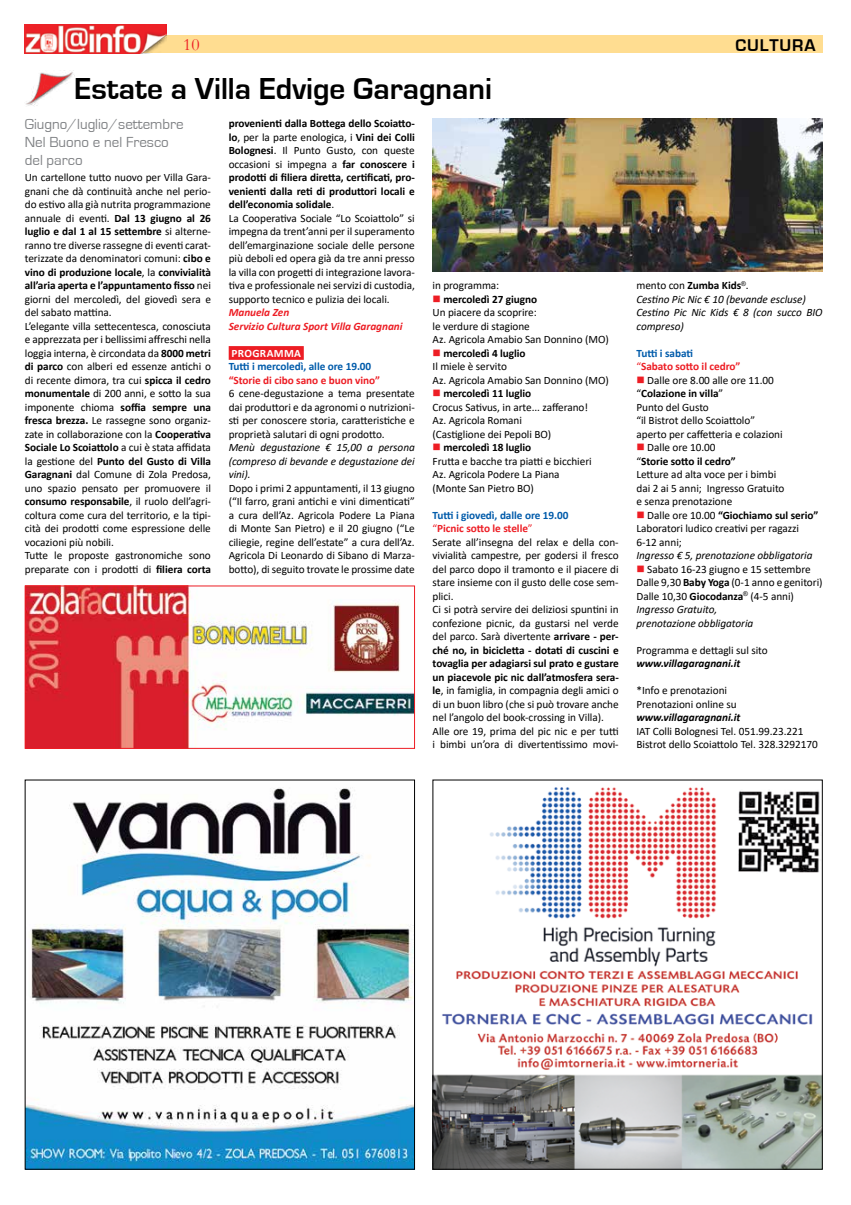
<style>
.page{position:relative;width:851px;height:1205px;background:#fff}
.page>*{position:absolute;margin:0;border:0;box-sizing:border-box;transform-origin:0 0}
.t1{font:700 31.25px "Eurostile";color:#000}
.t2{font:700 17.5px "Eurostile";letter-spacing:.05em;color:#000}
.t3{font:17.5px "Garamond";color:#ed1d24}
.t4{font:15px/18px "Eurostile";color:#808285}
.t5{font:11.25px/13.5px "Calibri";letter-spacing:-.005em;color:#000}
.t6{font:italic 11.25px/13.5px "Calibri";letter-spacing:-.005em;color:#000;text-align:justify}
.t7{font:700 11.25px/13.5px "Calibri";letter-spacing:-.005em;color:#ed1d24}
.t8{font:italic 700 11.25px/13.5px "Calibri";letter-spacing:-.005em;color:#ed1d24}
.t9{font:italic 700 11.25px "Calibri";letter-spacing:-.005em;color:#000}
.t10{font:700 11.25px "Calibri";letter-spacing:-.005em;color:#005baa}
.t11{font:700 11.25px "Calibri";letter-spacing:.035em;color:#fff}
.s1{font-weight:700}
.s2{color:#ed1d24}
.s3{font-weight:700;color:#005baa}
.s4{font-weight:700;color:#ed1d24}
.s5{font-style:normal}
.s6{font-weight:700;font-style:normal}
.s7{color:#005baa}
.s8{font-weight:400}
.s9{font-style:italic}
</style>
<div class="page">
<div style="left:25px;top:35px;width:797px;height:18px;background:#ffdd91"></div>
<img style="left:25px;top:25px;width:142px;height:28px">
<div style="left:229px;top:346px;width:75px;height:14px;background:#ed1d24"></div>
<img style="left:26px;top:72px;width:48px;height:34px">
<img style="left:27px;top:588px;width:386px;height:159px">
<div style="left:25px;top:586px;width:390px;height:163px;border:1px solid #ed1d24"></div>
<img style="left:432px;top:119px;width:390px;height:152px">
<img style="left:27px;top:788px;width:386px;height:379px">
<img style="left:434px;top:787px;width:386px;height:380px">
<h2 class="t3" style="left:183px;top:33px;width:18px">10</h2>
<h2 class="t2" style="left:735px;top:35px;width:82px">CULTURA</h2>
<h1 class="t1" style="left:74px;top:71px;width:419px">Estate a Villa Edvige Garagnani</h1>
<h3 class="t4" style="left:25px;top:115px;width:160px">Giugno/luglio/settembre<br>Nel Buono e nel Fresco del parco</h3>
<p class="t5" style="left:229px;top:116px;width:188px"><span class="s1">provenienti dalla Bottega dello Scoiatto&shy;lo</span>, per la parte enologica, i <span class="s1">Vini dei Colli Bolognesi</span>. Il Punto Gusto, con queste occasioni si impegna a <span class="s1">far conoscere i prodotti di filiera diretta, certificati, pro&shy;venienti dalla reti di produttori locali e dell’economia solidale</span>.<br>La Cooperativa Sociale “Lo Scoiattolo” si impegna da trent’anni per il superamento dell’emarginazione sociale delle persone più deboli ed opera già da tre anni presso la villa con progetti di integrazione lavora&shy;tiva e professionale nei servizi di custodia, supporto tecnico e pulizia dei locali.</p>
<p class="t8" style="left:229px;top:305px;width:175px">Manuela Zen<br>Servizio Cultura Sport Villa Garagnani</p>
<p class="t11" style="left:231px;top:345px;width:71px">PROGRAMMA</p>
<p class="t10" style="left:229px;top:358px;width:144px">Tutti i mercoledì, alle ore 19.00</p>
<p class="t7" style="left:229px;top:373px;width:153px">“Storie di cibo sano e buon vino”</p>
<p class="t5" style="left:229px;top:386px;width:188px;text-align:justify">6 cene-degustazione a tema presentate dai produttori e da agronomi o nutrizioni&shy;sti per conoscere storia, caratteristiche e proprietà salutari di ogni prodotto.</p>
<p class="t6" style="left:229px;top:440px;width:188px">Menù degustazione € 15,00 a persona (compreso di bevande e degustazione dei vini).</p>
<p class="t5" style="left:229px;top:481px;width:187px;text-align:justify">Dopo i primi 2 appuntamenti, il 13 giugno (“Il farro, grani antichi e vini dimenticati” a cura dell’Az. Agricola Podere La Piana di Monte San Pietro) e il 20 giugno (“Le ciliegie, regine dell’estate” a cura dell’Az.<br>Agricola Di Leonardo di Sibano di Marza&shy;botto), di seguito trovate le prossime date</p>
<p class="t5" style="left:25px;top:170px;width:188px">Un cartellone tutto nuovo per Villa Gara&shy;gnani che dà continuità anche nel perio&shy;do estivo alla già nutrita programmazione annuale di eventi. <span class="s1">Dal 13 giugno al 26 luglio e dal 1 al 15 settembre</span> si alterne&shy;ranno tre diverse rassegne di eventi carat&shy;terizzate da denominatori comuni: <span class="s1">cibo e vino di produzione locale</span>, la <span class="s1">convivialità all’aria aperta e l’appuntamento fisso</span> nei giorni del mercoledì, del giovedì sera e del sabato mattina.<br>L’elegante villa settecentesca, conosciuta e apprezzata per i bellissimi affreschi nella loggia interna, è circondata da <span class="s1">8000 metri di parco</span> con alberi ed essenze antichi o di recente dimora, tra cui <span class="s1">spicca il cedro monumentale</span> di 200 anni, e sotto la sua imponente chioma <span class="s1">soffia sempre una fresca brezza.</span> Le rassegne sono organiz&shy;zate in collaborazione con la <span class="s1">Cooperativa Sociale Lo Scoiattolo</span> a cui è stata affidata la gestione del <span class="s1">Punto del Gusto di Villa Garagnani</span> dal Comune di Zola Predosa, uno spazio pensato per promuovere il <span class="s1">consumo responsabile</span>, il ruolo dell’agri&shy;coltura come cura del territorio, e la tipi&shy;cità dei prodotti come espressione delle vocazioni più nobili.<br>Tutte le proposte gastronomiche sono preparate con i prodotti di <span class="s1">filiera corta</span></p>
<p class="t5" style="left:432px;top:278px;width:68px">in programma:</p>
<p class="t5" style="left:432px;top:292px;width:178px"><span class="s2">■</span> <span class="s1">mercoledì 27 giugno<br></span>Un piacere da scoprire:<br>le verdure di stagione<br>Az. Agricola Amabio San Donnino (MO)</p>
<p class="t5" style="left:432px;top:346px;width:178px"><span class="s2">■</span> <span class="s1">mercoledì 4 luglio<br></span>Il miele è servito<br>Az. Agricola Amabio San Donnino (MO)</p>
<p class="t5" style="left:432px;top:386px;width:157px"><span class="s2">■</span> <span class="s1">mercoledì 11 luglio<br></span>Crocus Sativus, in arte... zafferano!<br>Az. Agricola Romani<br>(Castiglione dei Pepoli BO)</p>
<p class="t5" style="left:432px;top:440px;width:161px"><span class="s2">■</span> <span class="s1">mercoledì 18 luglio<br></span>Frutta e bacche tra piatti e bicchieri<br>Az. Agricola Podere La Piana (Monte San Pietro BO)</p>
<p class="t5" style="left:432px;top:508px;width:188px"><span class="s3">Tutti i giovedì, dalle ore 19.00<br></span><span class="s2">“</span><span class="s4">Picnic sotto le stelle</span><span class="s2">”<br></span>Serate all’insegna del relax e della con&shy;vivialità campestre, per godersi il fresco del parco dopo il tramonto e il piacere di stare insieme con il gusto delle cose sem&shy;plici.<br>Ci si potrà servire dei deliziosi spuntini in confezione picnic, da gustarsi nel verde del parco. Sarà divertente <span class="s1">arrivare - per&shy;ché no, in bicicletta - dotati di cuscini e tovaglia per adagiarsi sul prato e gustare un piacevole pic nic dall’atmosfera sera&shy;le</span>, in famiglia, in compagnia degli amici o di un buon libro (che si può trovare anche nel l’angolo del book-crossing in Villa).<br>Alle ore 19, prima del pic nic e per tutti i bimbi un’ora di divertentissimo movi-</p>
<p class="t6" style="left:636px;top:278px;width:187px;text-align:left"><span class="s5">mento con</span> <span class="s6">Zumba Kids</span><sup>®</sup><span class="s5">.<br></span>Cestino Pic Nic € 10 (bevande escluse)<br>Cestino Pic Nic Kids € 8 (con succo BIO compreso)</p>
<p class="t7" style="left:636px;top:346px;width:105px"><span class="s7">Tutti i sabati<br></span><span class="s8">“</span>Sabato sotto il cedro”</p>
<p class="t5" style="left:636px;top:373px;width:148px"><span class="s2">■</span> Dalle ore 8.00 alle ore 11.00 “<span class="s1">Colazione in villa</span>”<br>Punto del Gusto<br>“il Bistrot dello Scoiattolo” aperto per caffetteria e colazioni</p>
<p class="t5" style="left:636px;top:440px;width:149px"><span class="s2">■</span> Dalle ore 10.00<br>“<span class="s1">Storie sotto il cedro”<br></span>Letture ad alta voce per i bimbi dai 2 ai 5 anni; Ingresso Gratuito e senza prenotazione</p>
<p class="t5" style="left:636px;top:508px;width:183px"><span class="s2">■</span> Dalle ore 10.00 <span class="s1">“Giochiamo sul serio”<br></span>Laboratori ludico creativi per ragazzi<br>6-12 anni;</p>
<p class="t6" style="left:636px;top:548px;width:177px">Ingresso € 5, prenotazione obbligatoria</p>
<p class="t5" style="left:636px;top:562px;width:188px"><span class="s2">■</span> Sabato 16-23 giugno e 15 settembre<br>Dalle 9,30 <span class="s1">Baby Yoga</span> (0-1 anno e genitori)<br>Dalle 10,30 <span class="s1">Giocodanza</span><sup>®</sup> (4-5 anni)<br><span class="s9">Ingresso Gratuito,<br>prenotazione obbligatoria</span></p>
<p class="t5" style="left:636px;top:643px;width:133px">Programma e dettagli sul sito</p>
<p class="t9" style="left:636px;top:656px;width:105px">www.villagaragnani.it</p>
<p class="t5" style="left:636px;top:683px;width:102px">*Info e prenotazioni<br>Prenotazioni online su</p>
<p class="t9" style="left:636px;top:710px;width:105px">www.villagaragnani.it</p>
<p class="t5" style="left:636px;top:724px;width:183px">IAT Colli Bolognesi Tel. 051.99.23.221<br>Bistrot dello Scoiattolo Tel. 328.3292170</p>
</div>
